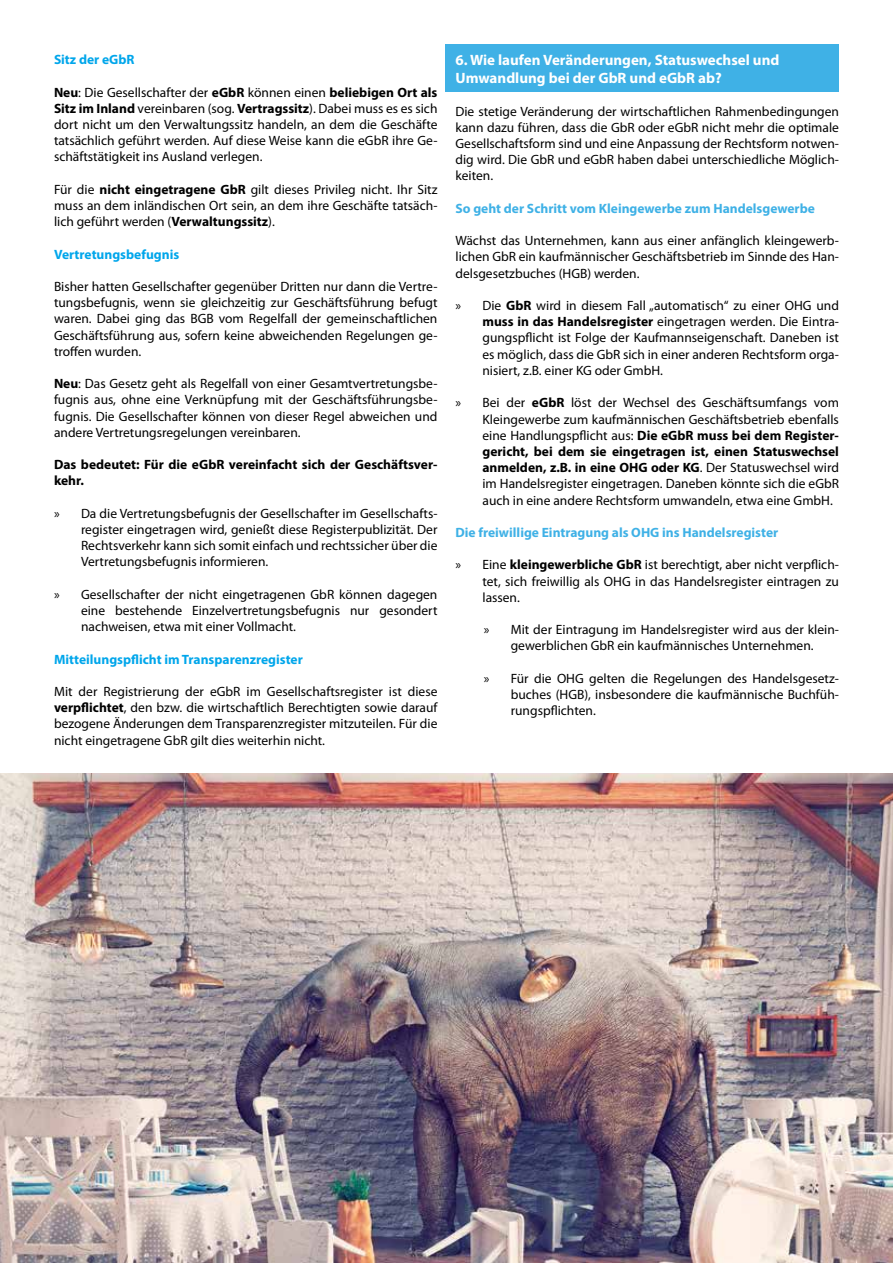
<style>
.page{position:relative;width:893px;height:1263px;background:#fff}
.page>*{position:absolute;margin:0;border:0;box-sizing:border-box;transform-origin:0 0}
.t1{font:700 15px/18px "Myriad Pro";color:#fff}
.t2{font:13.5px/16.2px "Myriad Pro";color:#000;text-align:justify}
.t3{font:700 13.5px "Myriad Pro";color:#3fb1e6}
.t4{font:700 13.5px "Myriad Pro";color:#00a6eb}
.t5{font:700 13.5px/16.2px "Myriad Pro";color:#000}
.s1{font-weight:700}
</style>
<div class="page">
<div style="left:446px;top:45px;width:393px;height:47px;background:#3fb1e6"></div>
<img style="left:0;top:774px;width:893px;height:489px">
<p class="t4" style="left:54px;top:51px;width:82px">Sitz der eGbR</p>
<p class="t2" style="left:54px;top:84px;width:385px"><span class="s1">Neu</span>: Die Gesellschafter der <span class="s1">eGbR</span> können einen <span class="s1">beliebigen Ort als Sitz im Inland</span> vereinbaren (sog. <span class="s1">Vertragssitz</span>). Dabei muss es es sich dort nicht um den Verwaltungssitz handeln, an dem die Geschäfte tatsächlich geführt werden. Auf diese Weise kann die eGbR ihre Ge&shy;schäftstätigkeit ins Ausland verlegen.</p>
<p class="t2" style="left:54px;top:181px;width:385px">Für die <span class="s1">nicht eingetragene GbR</span> gilt dieses Privileg nicht. Ihr Sitz muss an dem inländischen Ort sein, an dem ihre Geschäfte tatsäch&shy;lich geführt werden (<span class="s1">Verwaltungssitz</span>).</p>
<p class="t4" style="left:54px;top:245px;width:127px">Vertretungsbefugnis</p>
<p class="t2" style="left:54px;top:278px;width:385px">Bisher hatten Gesellschafter gegenüber Dritten nur dann die Vertre&shy;tungsbefugnis, wenn sie gleichzeitig zur Geschäftsführung befugt waren. Dabei ging das BGB vom Regelfall der gemeinschaftlichen Geschäftsführung aus, sofern keine abweichenden Regelungen ge&shy;troffen wurden.</p>
<p class="t2" style="left:54px;top:375px;width:385px"><span class="s1">Neu</span>: Das Gesetz geht als Regelfall von einer Gesamtvertretungsbe&shy;fugnis aus, ohne eine Verknüpfung mit der Geschäftsführungsbe&shy;fugnis. Die Gesellschafter können von dieser Regel abweichen und andere Vertretungsregelungen vereinbaren.</p>
<p class="t5" style="left:54px;top:456px;width:385px">Das bedeutet: Für die eGbR vereinfacht sich der Geschäftsver&shy;kehr.</p>
<p class="t2" style="left:81px;top:505px;width:358px;text-indent:-27px">» Da die Vertretungsbefugnis der Gesellschafter im Gesellschafts&shy;register eingetragen wird, genießt diese Registerpublizität. Der Rechtsverkehr kann sich somit einfach und rechtssicher über die Vertretungsbefugnis informieren.</p>
<p class="t2" style="left:81px;top:586px;width:358px;text-indent:-27px">» Gesellschafter der nicht eingetragenen GbR können dagegen eine bestehende Einzelvertretungsbefugnis nur gesondert nachweisen, etwa mit einer Vollmacht.</p>
<p class="t4" style="left:54px;top:650px;width:250px">Mitteilungspflicht im Transparenzregister</p>
<p class="t2" style="left:54px;top:683px;width:385px">Mit der Registrierung der eGbR im Gesellschaftsregister ist diese <span class="s1">verpflichtet</span>, den bzw. die wirtschaftlich Berechtigten sowie darauf bezogene Änderungen dem Transparenzregister mitzuteilen. Für die nicht eingetragene GbR gilt dies weiterhin nicht.</p>
<p class="t1" style="left:455px;top:51px;width:325px">6. Wie laufen Veränderungen, Statuswechsel und<br>Umwandlung bei der GbR und eGbR ab?</p>
<p class="t2" style="left:455px;top:103px;width:385px">Die stetige Veränderung der wirtschaftlichen Rahmenbedingungen kann dazu führen, dass die GbR oder eGbR nicht mehr die optimale Gesellschaftsform sind und eine Anpassung der Rechtsform notwen&shy;dig wird. Die GbR und eGbR haben dabei unterschiedliche Möglich&shy;keiten.</p>
<p class="t3" style="left:455px;top:199px;width:361px">So geht der Schritt vom Kleingewerbe zum Handelsgewerbe</p>
<p class="t2" style="left:455px;top:232px;width:385px">Wächst das Unternehmen, kann aus einer anfänglich kleingewerb&shy;lichen GbR ein kaufmännischer Geschäftsbetrieb im Sinnde des Han&shy;delsgesetzbuches (HGB) werden.</p>
<p class="t2" style="left:482px;top:297px;width:358px;text-indent:-27px">» Die <span class="s1">GbR</span> wird in diesem Fall „automatisch“ zu einer OHG und <span class="s1">muss in das Handelsregister</span> eingetragen werden. Die Eintra&shy;gungspflicht ist Folge der Kaufmannseigenschaft. Daneben ist es möglich, dass die GbR sich in einer anderen Rechtsform orga&shy;nisiert, z.B. einer KG oder GmbH.</p>
<p class="t2" style="left:482px;top:394px;width:358px;text-indent:-27px">» Bei der <span class="s1">eGbR</span> löst der Wechsel des Geschäftsumfangs vom Kleingewerbe zum kaufmännischen Geschäftsbetrieb ebenfalls eine Handlungspflicht aus: <span class="s1">Die eGbR muss bei dem Register&shy;gericht, bei dem sie eingetragen ist, einen Statuswechsel anmelden, z.B. in eine OHG oder KG</span>. Der Statuswechsel wird im Handelsregister eingetragen. Daneben könnte sich die eGbR auch in eine andere Rechtsform umwandeln, etwa eine GmbH.</p>
<p class="t3" style="left:455px;top:523px;width:324px">Die freiwillige Eintragung als OHG ins Handelsregister</p>
<p class="t2" style="left:482px;top:556px;width:358px;text-indent:-27px">» Eine <span class="s1">kleingewerbliche GbR</span> ist berechtigt, aber nicht verpflich&shy;tet, sich freiwillig als OHG in das Handelsregister eintragen zu lassen.</p>
<p class="t2" style="left:484px;top:621px;width:357px;text-align:center">» Mit der Eintragung im Handelsregister wird aus der klein&shy;gewerblichen GbR ein kaufmännisches Unternehmen.</p>
<p class="t2" style="left:511px;top:670px;width:330px;text-indent:-27px">» Für die OHG gelten die Regelungen des Handelsgesetz&shy;buches (HGB), insbesondere die kaufmännische Buchfüh&shy;rungspflichten.</p>
</div>
